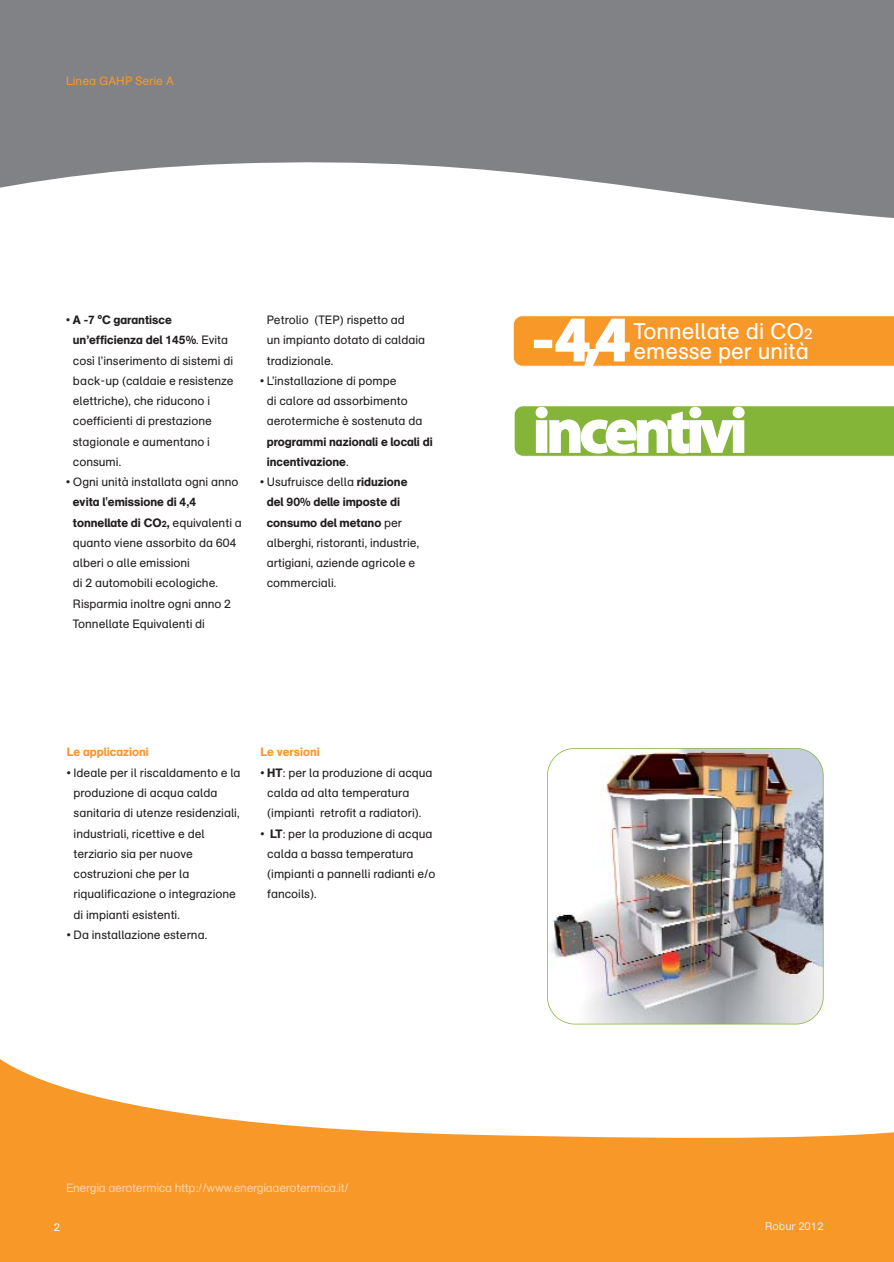
<style>
.page{position:relative;width:894px;height:1262px;background:#fff}
.page>*{position:absolute;margin:0;border:0;box-sizing:border-box;transform-origin:0 0}
.t1{font:700 63px "Myriad Pro";letter-spacing:-.06em;color:#fff}
.t2{font:22.5px "AG Schoolbook Regular A";color:#fff}
.t3{font:12px/20.2px "AG Schoolbook Regular A";color:#231f20}
.t4{font:12px/20.2px "AG Schoolbook Medium A";color:#231f20}
.t5{font:12px "AG Schoolbook Regular A";letter-spacing:-.025em;color:#fed2a2}
.t6{font:12px "AG Schoolbook Medium A";color:#f89828}
.t7{font:12px "AG Schoolbook Regular A";color:#f89828}
.t8{font:11.1px "AG Schoolbook Regular A";color:#e6e7e8}
.t9{font:11.1px "AG Schoolbook Regular A";color:#fff}
.s1{font-family:"AG Schoolbook Regular A"}
.s2{font-size:9px}
.s3{font-family:"AG Schoolbook Medium A"}
.s4{font-size:15px}
</style>
<div class="page">
<svg style="left:0;top:1004px;width:893px;height:258px;fill:#f89828"></svg>
<svg style="left:0;top:0;width:893px;height:218px;fill:#808285"></svg>
<div style="left:513px;top:315px;width:380px;height:51px;background:#f89828"></div>
<div style="left:514px;top:406px;width:379px;height:50px;background:#84b538"></div>
<img style="left:547px;top:748px;width:276px;height:276px;border-radius:27px">
<div style="left:547px;top:748px;width:276px;height:276px;border:2px solid #84b538;border-radius:28px"></div>
<p class="t7" style="left:66px;top:76px;width:109px">Linea GAHP Serie A</p>
<p class="t4" style="left:73px;top:311px;width:157px;text-indent:-7px"><span class="s1">•</span> A -7 °C garantisce un’efficienza del 145%<span class="s1">. Evita</span></p>
<p class="t3" style="left:73px;top:351px;width:162px">così l’inserimento di sistemi di back-up (caldaie e resistenze elettriche), che riducono i coefficienti di prestazione stagionale e aumentano i consumi.</p>
<p class="t3" style="left:66px;top:473px;width:174px">• Ogni unità installata ogni anno</p>
<p class="t4" style="left:73px;top:493px;width:170px">evita l'emissione di 4,4 tonnellate di CO<span class="s2">2</span>, <span class="s1">equivalenti a</span></p>
<p class="t3" style="left:73px;top:533px;width:165px">quanto viene assorbito da 604 alberi o alle emissioni<br>di 2 automobili ecologiche.<br>Risparmia inoltre ogni anno 2<br>Tonnellate Equivalenti di</p>
<p class="t3" style="left:267px;top:311px;width:160px">Petrolio (TEP) rispetto ad<br>un impianto dotato di caldaia tradizionale.</p>
<p class="t3" style="left:267px;top:371px;width:157px;text-indent:-7px">• L’installazione di pompe<br>di calore ad assorbimento aerotermiche è sostenuta da</p>
<p class="t4" style="left:267px;top:432px;width:167px">programmi nazionali e locali di incentivazione<span class="s1">.</span></p>
<p class="t3" style="left:260px;top:473px;width:149px">• Usufruisce della <span class="s3">riduzione</span></p>
<p class="t4" style="left:267px;top:493px;width:137px">del 90% delle imposte di consumo del metano <span class="s1">per</span></p>
<p class="t3" style="left:267px;top:533px;width:154px">alberghi, ristoranti, industrie, artigiani, aziende agricole e commerciali.</p>
<p class="t6" style="left:67px;top:748px;width:83px">Le applicazioni</p>
<p class="t3" style="left:74px;top:763px;width:168px;text-indent:-7px">• Ideale per il riscaldamento e la produzione di acqua calda sanitaria di utenze residenziali, industriali, ricettive e del terziario sia per nuove costruzioni che per la riqualificazione o integrazione di impianti esistenti.</p>
<p class="t3" style="left:67px;top:925px;width:142px">• Da installazione esterna.</p>
<p class="t6" style="left:260px;top:748px;width:61px">Le versioni</p>
<p class="t3" style="left:267px;top:763px;width:167px;text-indent:-7px">• <span class="s3">HT</span>: per la produzione di acqua calda ad alta temperatura (impianti retrofit a radiatori).</p>
<p class="t3" style="left:267px;top:824px;width:170px;text-indent:-7px">• <span class="s3">LT</span>: per la produzione di acqua calda a bassa temperatura (impianti a pannelli radianti e/o fancoils).</p>
<p class="t5" style="left:66px;top:1183px;width:284px">Energia aerotermica http://www.energiaaerotermica.it/</p>
<p class="t9" style="left:54px;top:1222px;width:8px">2</p>
<h1 class="t1" style="left:532px;top:316px;width:99px">-4,4</h1>
<h2 class="t2" style="left:633px;top:323px;width:181px">Tonnellate di CO<span class="s4">2</span></h2>
<h2 class="t2" style="left:633px;top:343px;width:177px">emesse per unità</h2>
<h1 class="t1" style="left:533px;top:407px;width:216px">incentivi</h1>
<p class="t8" style="left:764px;top:1222px;width:60px">Robur 2012</p>
</div>
